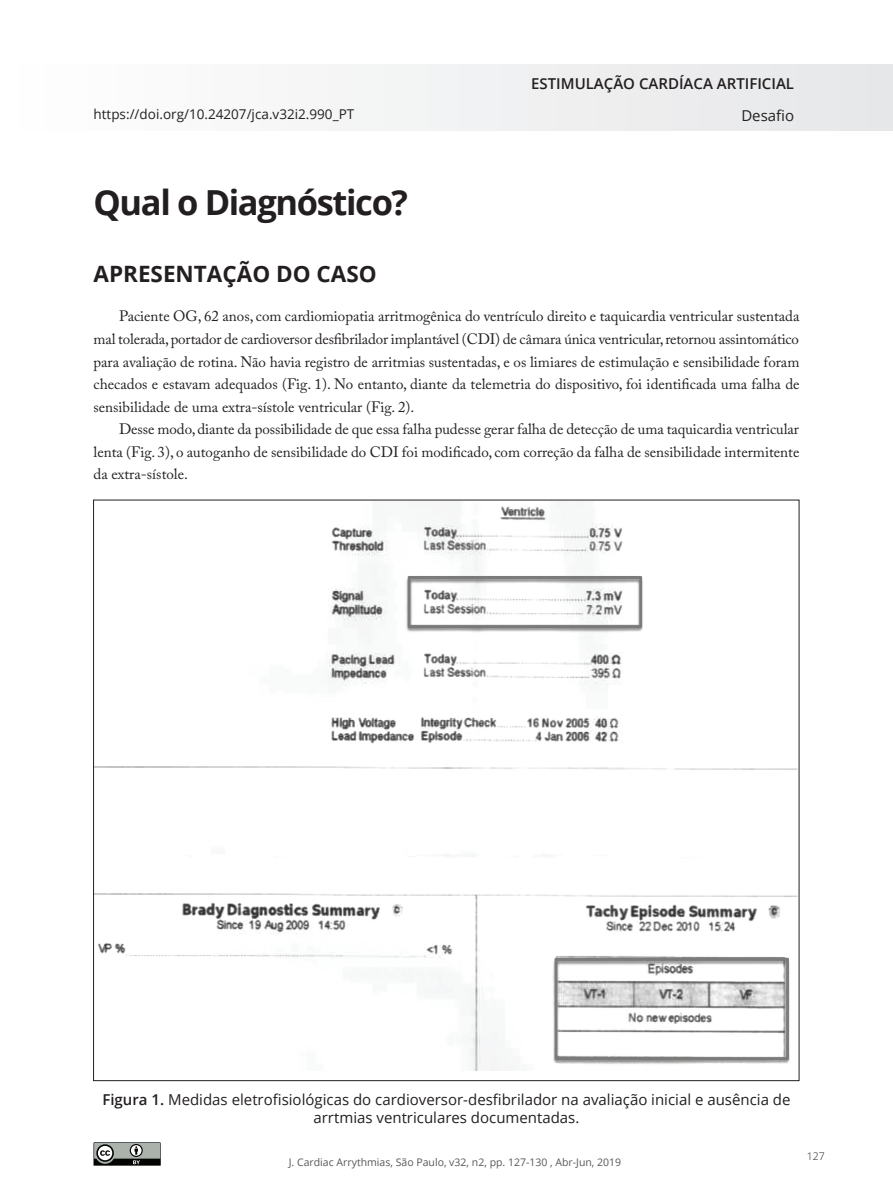
<style>
.page{position:relative;width:893px;height:1191px;background:#fff}
.page>*{position:absolute;margin:0;border:0;box-sizing:border-box;transform-origin:0 0}
.t1{font:700 34.5px "Open Sans";letter-spacing:-.04em;color:#231f20}
.t2{font:700 22.5px "Open Sans";color:#231f20}
.t3{font:15px/22.5px "Adobe Caslon Pro";color:#231f20;text-align:justify}
.t4{font:15px/18px "Open Sans";color:#231f20;text-align:center}
.t5{font:600 15px "Open Sans";color:#231f20}
.t6{font:13.5px "Open Sans";color:#231f20}
.t7{font:10.5px "Open Sans";color:#57585a}
.t8{font:300 10.5px "Open Sans";color:#231f20}
.s1{font-weight:600}
</style>
<div class="page">
<div style="left:357px;top:64px;width:535px;height:66px;background:#eeeeef"></div>
<svg style="left:94px;top:1142px;width:67px;height:24px;background:#787c78"></svg>
<img style="left:95px;top:501px;width:702px;height:570px">
<p class="t5" style="left:531px;top:73px;width:264px">ESTIMULAÇÃO CARDÍACA ARTIFICIAL</p>
<p class="t6" style="left:94px;top:105px;width:262px">https://doi.org/10.24207/jca.v32i2.990_PT</p>
<p class="t4" style="left:741px;top:106px;width:54px">Desafio</p>
<h1 class="t1" style="left:94px;top:178px;width:316px">Qual o Diagnóstico?</h1>
<h2 class="t2" style="left:94px;top:258px;width:285px">APRESENTAÇÃO DO CASO</h2>
<p class="t3" style="left:94px;top:305px;width:707px;text-indent:26px">Paciente OG, 62 anos, com cardiomiopatia arritmogênica do ventrículo direito e taquicardia ventricular sustentada mal tolerada, portador de cardioversor desfibrilador implantável (CDI) de câmara única ventricular, retornou assintomático para avaliação de rotina. Não havia registro de arritmias sustentadas, e os limiares de estimulação e sensibilidade foram checados e estavam adequados (Fig. 1). No entanto, diante da telemetria do dispositivo, foi identificada uma falha de sensibilidade de uma extra-sístole ventricular (Fig. 2).</p>
<p class="t3" style="left:94px;top:417px;width:707px;text-indent:26px">Desse modo, diante da possibilidade de que essa falha pudesse gerar falha de detecção de uma taquicardia ventricular lenta (Fig. 3), o autoganho de sensibilidade do CDI foi modificado, com correção da falha de sensibilidade intermitente da extra-sístole.</p>
<p class="t4" style="left:102px;top:1090px;width:689px"><span class="s1">Figura 1.</span> Medidas eletrofisiológicas do cardioversor-desfibrilador na avaliação inicial e ausência de arrtmias ventriculares documentadas.</p>
<p class="t7" style="left:289px;top:1154px;width:334px">J. Cardiac Arrythmias, São Paulo, v32, n2, pp. 127-130 , Abr-Jun, 2019</p>
<p class="t8" style="left:807px;top:1148px;width:19px">127</p>
</div>
